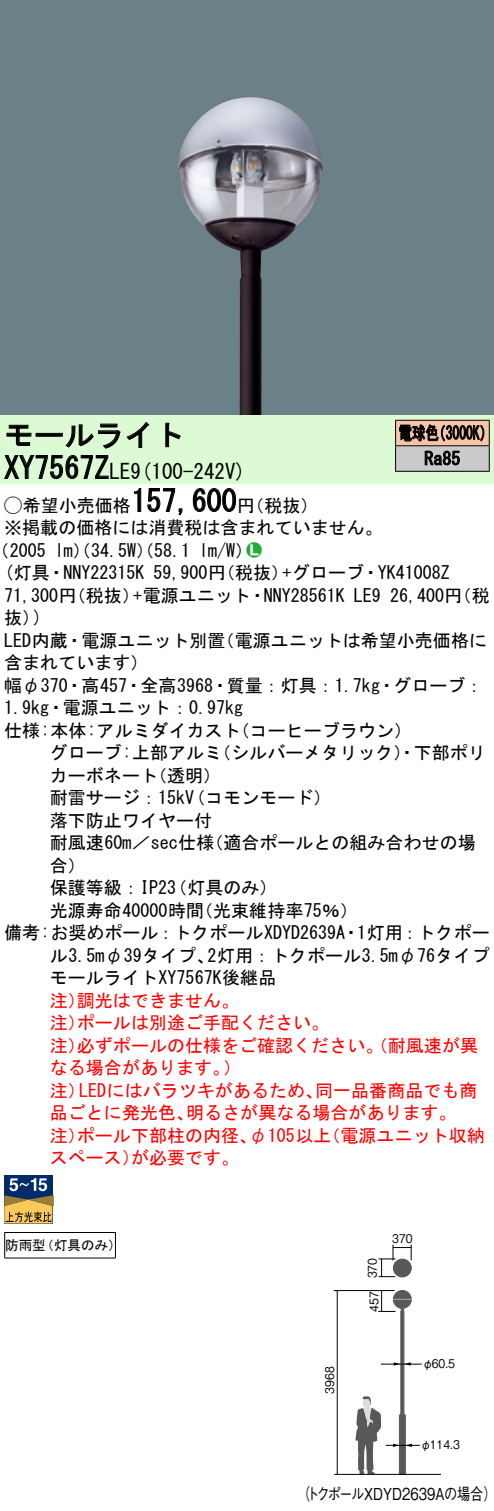
<style>
.page{position:relative;width:494px;height:1511px;background:#fff}
.page>*{position:absolute;margin:0;border:0;box-sizing:border-box;transform-origin:0 0}
.t1{font:30px "MS Gothic";color:#000}
.t2{font:21px "MS Gothic";color:#000}
.t3{font:18px/22.5px "MS Gothic";color:#000}
.t4{font:18px/22.5px "MS Gothic";color:#f00}
.t5{font:18px/25.5px "MS Gothic";color:#000;scale:.75 1}
.t6{font:18px "Ford Classification 1";color:#23ac38}
.t7{font:16.5px "Gothic BBB Pro Medium 90 pv RKSJ H";color:#000;scale:.8 1}
.t8{font:13.5px "MS Gothic";color:#000}
.t9{font:12px "Gothic BBB Pro Medium 90 pv RKSJ H";color:#000;scale:.9 1}
.s1{font-size:30px}
.s2{font-family:"Ford Classification 1"}
.s3{color:#fff}
</style>
<div class="page">
<div style="left:0;top:0;width:493px;height:415px;background:#6c8087"></div>
<img style="left:178px;top:96px;width:145px;height:319px">
<div style="left:0;top:415px;width:493px;height:68px;background:#dcfad4"></div>
<svg style="left:126px;top:422px;width:23px;height:26px"></svg>
<svg style="left:165px;top:422px;width:16px;height:25px"></svg>
<svg style="left:4px;top:423px;width:116px;height:56px"></svg>
<svg style="left:134px;top:488px;width:7px;height:24px"></svg>
<svg style="left:147px;top:488px;width:36px;height:27px"></svg>
<svg style="left:192px;top:488px;width:44px;height:24px"></svg>
<div style="left:4px;top:1175px;width:48px;height:48px;background:#002b69"></div>
<svg style="left:4px;top:1178px;width:50px;height:45px"></svg>
<hr style="left:4px;top:1232px;width:112px;height:1px;background:#000">
<svg style="left:4px;top:1233px;width:1px;height:24px"></svg>
<svg style="left:115px;top:1233px;width:1px;height:24px"></svg>
<hr style="left:4px;top:1257px;width:112px;height:1px;background:#000">
<hr style="left:395px;top:420px;width:94px;height:1px;background:#000">
<hr style="left:395px;top:471px;width:94px;height:1px;background:#000">
<svg style="left:395px;top:421px;width:94px;height:50px;background:#a6958c"></svg>
<hr style="left:334px;top:1473px;width:106px;height:2px;background:#000">
<hr style="left:336px;top:1290px;width:1px;height:184px;background:#000">
<svg style="left:378px;top:1244px;width:33px;height:33px"></svg>
<hr style="left:333px;top:1290px;width:61px;height:1px;background:#000">
<svg style="left:355px;top:1290px;width:56px;height:185px"></svg>
<hr style="left:380px;top:1363px;width:41px;height:1px;background:#000">
<hr style="left:385px;top:1444px;width:34px;height:1px;background:#000">
<h1 class="t1" style="left:4px;top:420px;width:182px">モールライト</h1>
<p class="t2" style="left:94px;top:460px;width:153px"><span class="s1">Z</span>LE (9 100-242 (V</p>
<h1 class="t1" style="left:4px;top:453px;width:91px">XY7567</h1>
<h1 class="t1" style="left:131px;top:486px;width:106px">157,600</h1>
<p class="t3" style="left:4px;top:494px;width:380px"><span class="s2">A</span>希望小売価格<br>※掲載の価格には消費税は含まれていません。</p>
<p class="t6" style="left:246px;top:541px;width:17px">2<span class="s3">7</span></p>
<p class="t3" style="left:237px;top:494px;width:82px">（円税抜(</p>
<p class="t3" style="left:199px;top:539px;width:55px">l m (W/</p>
<p class="t3" style="left:-8px;top:539px;width:56px">（2005</p>
<p class="t3" style="left:55px;top:539px;width:137px">lm）（34.5 ）（W 58.1</p>
<p class="t5" style="left:424px;top:420px;width:49px;text-indent:-26px">電球色<br>Ra85</p>
<p class="t5" style="left:432px;top:420px;width:82px">（3000 (K</p>
<p class="t3" style="left:4px;top:561px;width:142px">(灯具・NNY22315K</p>
<p class="t3" style="left:282px;top:561px;width:169px">+グローブ・YK41008Z</p>
<p class="t3" style="left:153px;top:561px;width:137px">59,900 （円税抜）</p>
<p class="t3" style="left:34px;top:584px;width:108px;text-indent:-29px">71,300 （円税抜）(</p>
<p class="t3" style="left:133px;top:584px;width:213px">+電源ユニット・NNY28561K</p>
<p class="t3" style="left:4px;top:606px;width:37px">抜(</p>
<p class="t3" style="left:353px;top:584px;width:28px">LE9</p>
<p class="t3" style="left:389px;top:584px;width:101px">26,400 （円税</p>
<p class="t3" style="left:4px;top:629px;width:223px">LED内蔵・電源ユニット別置</p>
<p class="t3" style="left:4px;top:651px;width:145px">含まれています(</p>
<p class="t3" style="left:4px;top:674px;width:480px">幅φ370・高457・全高3968・質量：灯具：1.7kg・グローブ：</p>
<p class="t3" style="left:4px;top:696px;width:240px">1.9kg・電源ユニット：0.97kg</p>
<p class="t3" style="left:232px;top:719px;width:181px">（コーヒーブラウン(</p>
<p class="t3" style="left:216px;top:629px;width:271px">（電源ユニットは希望小売価格に</p>
<p class="t3" style="left:213px;top:719px;width:274px;text-indent:-209px">仕様:本体:アルミダイカスト<br>（シルバーメタリック）・下部ポリ</p>
<p class="t3" style="left:50px;top:741px;width:174px;text-align:right">グローブ:上部アルミ（透明(</p>
<p class="t3" style="left:50px;top:764px;width:109px">カーボネート</p>
<p class="t3" style="left:50px;top:786px;width:145px">耐雷サージ：15kV</p>
<p class="t3" style="left:50px;top:809px;width:163px">落下防止ワイヤー付</p>
<p class="t3" style="left:187px;top:786px;width:145px">（コモンモード(</p>
<p class="t3" style="left:205px;top:831px;width:271px">（適合ポールとの組み合わせの場</p>
<p class="t3" style="left:50px;top:831px;width:166px">耐風速60 ／m sec仕様</p>
<p class="t3" style="left:50px;top:854px;width:37px">合(</p>
<p class="t3" style="left:169px;top:876px;width:109px">（灯具のみ(</p>
<p class="t3" style="left:50px;top:876px;width:127px">保護等級：IP23</p>
<p class="t3" style="left:50px;top:899px;width:156px">光源寿命40000時間</p>
<p class="t3" style="left:195px;top:899px;width:164px">（光束維持率75％(</p>
<p class="t3" style="left:207px;top:921px;width:283px;text-indent:-203px">備考:お奨めポール：トクポールXDYD2639 ・A<br>2灯用：トクポール3.5mφ76タイプ</p>
<p class="t3" style="left:357px;top:921px;width:134px">1灯用：トクポー</p>
<p class="t3" style="left:50px;top:944px;width:228px">ル3.5mφ39タイプ、<br>モールライトXY7567K後継品</p>
<p class="t4" style="left:77px;top:989px;width:163px">調光はできません。</p>
<p class="t4" style="left:77px;top:989px;width:253px;text-indent:-27px">注）<br>ポールは別途ご手配ください。</p>
<p class="t4" style="left:77px;top:1011px;width:402px;text-indent:-27px">注）<br>必ずポールの仕様をご確認ください。（耐風速が異</p>
<p class="t4" style="left:50px;top:1034px;width:37px">注）</p>
<p class="t4" style="left:50px;top:1056px;width:181px">なる場合があります。</p>
<p class="t4" style="left:223px;top:1056px;width:19px">(</p>
<p class="t4" style="left:79px;top:1079px;width:245px">LEDにはバラツキがあるため、</p>
<p class="t4" style="left:315px;top:1079px;width:163px">同一品番商品でも商</p>
<p class="t4" style="left:50px;top:1079px;width:37px">注）</p>
<p class="t4" style="left:50px;top:1101px;width:145px">品ごとに発光色、</p>
<p class="t4" style="left:186px;top:1101px;width:272px">明るさが異なる場合があります。</p>
<p class="t4" style="left:77px;top:1124px;width:256px">ポール下部柱の内径 φ、 105以上</p>
<p class="t4" style="left:322px;top:1124px;width:163px">（電源ユニット収納</p>
<p class="t4" style="left:50px;top:1124px;width:37px">注）</p>
<p class="t4" style="left:131px;top:1146px;width:109px">が必要です。</p>
<p class="t4" style="left:50px;top:1146px;width:91px">スペース）</p>
<p class="t8" style="left:5px;top:1238px;width:42px">防雨型</p>
<p class="t8" style="left:41px;top:1238px;width:82px">（灯具のみ(</p>
<p class="t9" style="left:319px;top:1393px;width:32px;rotate:-90deg">3968</p>
<p class="t9" style="left:362px;top:1278px;width:24px;rotate:-90deg">370</p>
<p class="t9" style="left:364px;top:1311px;width:24px;rotate:-90deg">457</p>
<p class="t9" style="left:392px;top:1228px;width:24px">370</p>
<p class="t9" style="left:422px;top:1353px;width:38px">φ60.5</p>
<p class="t9" style="left:420px;top:1434px;width:45px">φ114.3</p>
<p class="t7" style="left:297px;top:1480px;width:18px">（</p>
<p class="t7" style="left:306px;top:1480px;width:239px">トクポールXDYD2639Aの場合(</p>
</div>
